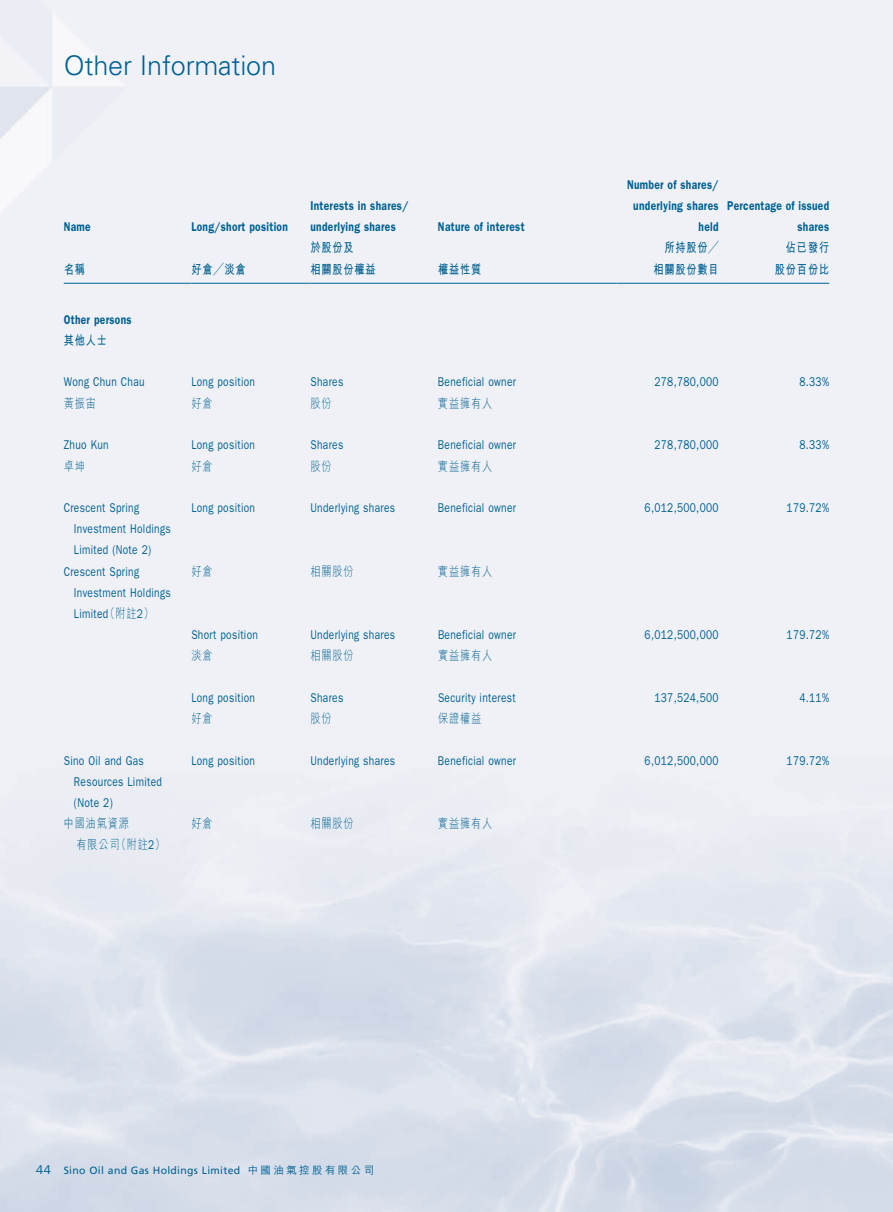
<style>
.page{position:relative;width:893px;height:1212px;background:#fff}
.page>*{position:absolute;margin:0;border:0;box-sizing:border-box;transform-origin:0 0}
.t1{font:300 27px "Univers LT Std";letter-spacing:-.005em;color:#006192}
.t2{font:12.75px/21px "ITC Franklin Gothic Std";letter-spacing:.03em;color:#006192;scale:.8 1}
.t3{font:600 12.75px/21px "ITC Franklin Gothic Std";letter-spacing:.03em;color:#006192;text-align:right;scale:.8 1}
.t4{font:300 12.75px/21px "M Hei HK";letter-spacing:.08em;color:#006192;scale:.8 1}
.t5{font:700 12.75px/21px "M Hei HK";letter-spacing:.08em;color:#006192;text-align:right;scale:.8 1}
.t6{font:10.5px "Frutiger LT Std";letter-spacing:.03em;color:#006192}
.s1{font-family:"M Hei HK";font-weight:300}
.s2{font-family:"ITC Franklin Gothic Std";font-weight:400}
.s3{font-family:"ITC Franklin Gothic Std";font-size:12.75px}
.s4{font-family:"M Hei HK";font-weight:500}
</style>
<div class="page">
<hr style="left:64px;top:283px;width:127px;height:1px;background:#006192">
<hr style="left:191px;top:283px;width:119px;height:1px;background:#006192">
<hr style="left:310px;top:283px;width:128px;height:1px;background:#006192">
<hr style="left:438px;top:283px;width:179px;height:1px;background:#006192">
<hr style="left:617px;top:283px;width:110px;height:1px;background:#006192">
<hr style="left:727px;top:283px;width:102px;height:1px;background:#006192">
<h1 class="t1" style="left:64px;top:49px;width:214px">Other Information</h1>
<p class="t3" style="left:64px;top:217px;width:35px">Name</p>
<p class="t3" style="left:191px;top:217px;width:122px">Long/short position</p>
<p class="t5" style="left:64px;top:257px;width:28px">名稱</p>
<p class="t5" style="left:191px;top:257px;width:69px">好倉╱淡倉</p>
<p class="t3" style="left:310px;top:196px;width:124px;text-align:left">Interests in shares/ underlying shares</p>
<p class="t5" style="left:310px;top:236px;width:83px;text-align:left">於股份及<br>相關股份權益</p>
<p class="t3" style="left:438px;top:217px;width:110px">Nature of interest</p>
<p class="t5" style="left:438px;top:257px;width:56px">權益性質</p>
<p class="t3" style="left:627px;top:175px;width:116px">Number of shares/ underlying shares held</p>
<p class="t3" style="left:727px;top:196px;width:129px">Percentage of issued shares</p>
<p class="t5" style="left:653px;top:236px;width:83px">所持股份╱相關股份數目</p>
<p class="t5" style="left:775px;top:236px;width:69px">佔已發行股份百份比</p>
<p class="t3" style="left:64px;top:309px;width:86px">Other persons</p>
<p class="t5" style="left:64px;top:329px;width:56px">其他人士</p>
<p class="t2" style="left:64px;top:372px;width:103px">Wong Chun Chau</p>
<p class="t2" style="left:191px;top:372px;width:81px">Long position</p>
<p class="t2" style="left:310px;top:372px;width:43px">Shares</p>
<p class="t2" style="left:438px;top:372px;width:99px">Beneficial owner</p>
<p class="t2" style="left:654px;top:372px;width:82px">278,780,000</p>
<p class="t2" style="left:799px;top:372px;width:39px">8.33%</p>
<p class="t4" style="left:64px;top:392px;width:42px">黃振宙</p>
<p class="t4" style="left:191px;top:392px;width:28px">好倉</p>
<p class="t4" style="left:310px;top:392px;width:28px">股份</p>
<p class="t4" style="left:438px;top:392px;width:69px">實益擁有人</p>
<p class="t2" style="left:64px;top:435px;width:58px">Zhuo Kun</p>
<p class="t2" style="left:191px;top:435px;width:81px">Long position</p>
<p class="t2" style="left:310px;top:435px;width:43px">Shares</p>
<p class="t2" style="left:438px;top:435px;width:99px">Beneficial owner</p>
<p class="t2" style="left:654px;top:435px;width:82px">278,780,000</p>
<p class="t2" style="left:799px;top:435px;width:39px">8.33%</p>
<p class="t4" style="left:64px;top:455px;width:28px">卓坤</p>
<p class="t4" style="left:191px;top:455px;width:28px">好倉</p>
<p class="t4" style="left:310px;top:455px;width:28px">股份</p>
<p class="t4" style="left:438px;top:455px;width:69px">實益擁有人</p>
<p class="t2" style="left:74px;top:498px;width:122px;text-indent:-10px">Crescent Spring<br>Investment Holdings<br>Limited (Note 2)</p>
<p class="t2" style="left:191px;top:498px;width:81px">Long position</p>
<p class="t2" style="left:310px;top:498px;width:107px">Underlying shares</p>
<p class="t2" style="left:438px;top:498px;width:99px">Beneficial owner</p>
<p class="t2" style="left:645px;top:498px;width:94px">6,012,500,000</p>
<p class="t2" style="left:787px;top:498px;width:55px">179.72%</p>
<p class="t2" style="left:74px;top:561px;width:122px;text-indent:-10px">Crescent Spring<br>Investment Holdings<br>Limited<span class="s1">（附註</span>2<span class="s1">）</span></p>
<p class="t4" style="left:191px;top:560px;width:28px">好倉</p>
<p class="t4" style="left:310px;top:560px;width:56px">相關股份</p>
<p class="t4" style="left:438px;top:560px;width:69px">實益擁有人</p>
<p class="t2" style="left:191px;top:624px;width:85px">Short position</p>
<p class="t2" style="left:310px;top:624px;width:107px">Underlying shares</p>
<p class="t2" style="left:438px;top:624px;width:99px">Beneficial owner</p>
<p class="t2" style="left:645px;top:624px;width:94px">6,012,500,000</p>
<p class="t2" style="left:787px;top:624px;width:55px">179.72%</p>
<p class="t4" style="left:191px;top:644px;width:28px">淡倉</p>
<p class="t4" style="left:310px;top:644px;width:56px">相關股份</p>
<p class="t4" style="left:438px;top:644px;width:69px">實益擁有人</p>
<p class="t2" style="left:191px;top:687px;width:81px">Long position</p>
<p class="t2" style="left:310px;top:687px;width:43px">Shares</p>
<p class="t2" style="left:438px;top:687px;width:99px">Security interest</p>
<p class="t2" style="left:654px;top:687px;width:82px">137,524,500</p>
<p class="t2" style="left:799px;top:687px;width:39px">4.11%</p>
<p class="t4" style="left:191px;top:707px;width:28px">好倉</p>
<p class="t4" style="left:310px;top:707px;width:28px">股份</p>
<p class="t4" style="left:438px;top:707px;width:56px">保證權益</p>
<p class="t2" style="left:74px;top:750px;width:112px;text-indent:-10px">Sino Oil and Gas<br>Resources Limited (Note 2)</p>
<p class="t2" style="left:191px;top:750px;width:81px">Long position</p>
<p class="t2" style="left:310px;top:750px;width:107px">Underlying shares</p>
<p class="t2" style="left:438px;top:750px;width:99px">Beneficial owner</p>
<p class="t2" style="left:645px;top:750px;width:94px">6,012,500,000</p>
<p class="t2" style="left:787px;top:750px;width:55px">179.72%</p>
<p class="t4" style="left:77px;top:812px;width:112px;text-indent:-13px">中國油氣資源<br>有限公司（附註<span class="s2">2</span>）</p>
<p class="t4" style="left:191px;top:812px;width:28px">好倉</p>
<p class="t4" style="left:310px;top:812px;width:56px">相關股份</p>
<p class="t4" style="left:438px;top:812px;width:69px">實益擁有人</p>
<p class="t6" style="left:36px;top:1164px;width:340px"><span class="s3">44</span> Sino Oil and Gas Holdings Limited <span class="s4">中國油氣控股有限公司</span></p>
</div>
